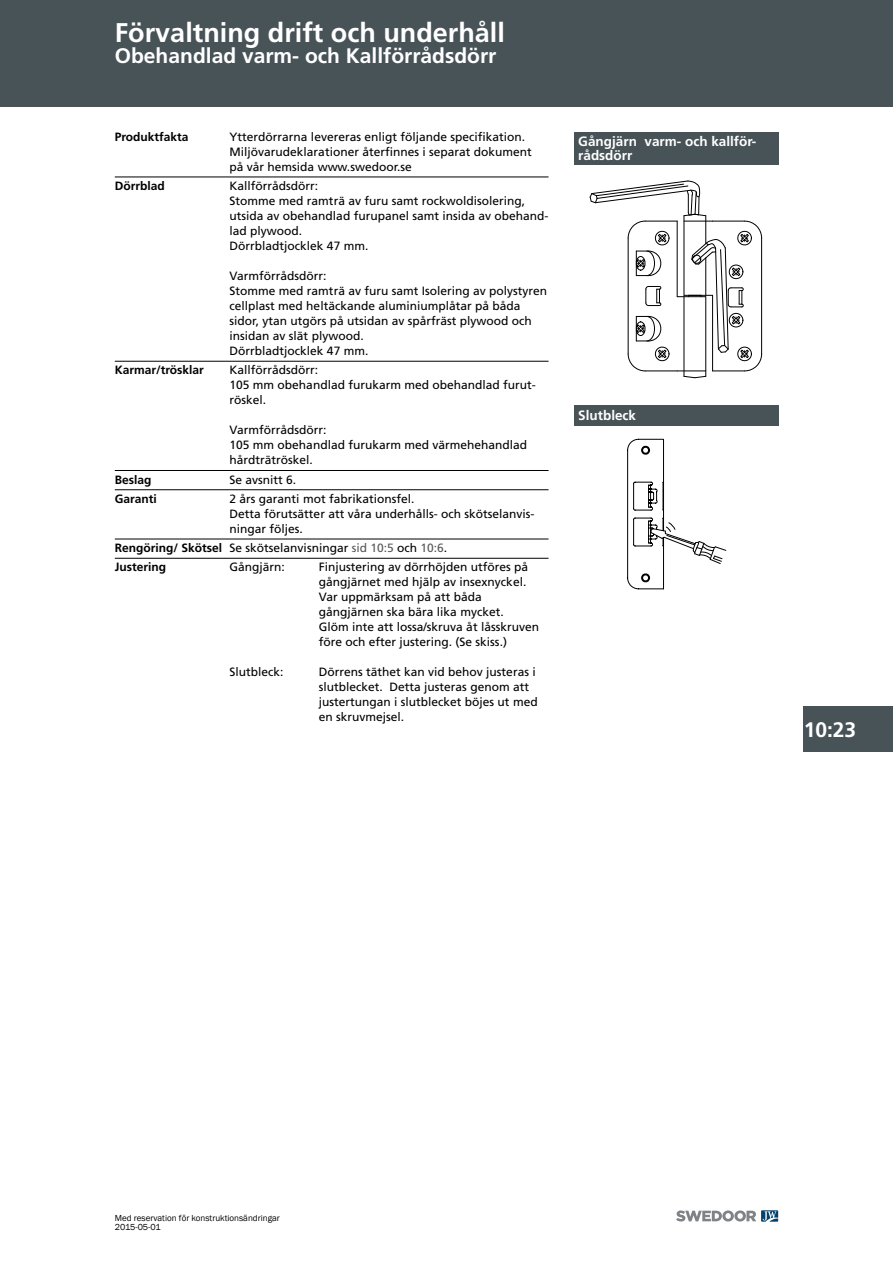
<style>
.page{position:relative;width:893px;height:1263px;background:#fff}
.page>*{position:absolute;margin:0;border:0;box-sizing:border-box;transform-origin:0 0}
.t1{font:700 27px "Frutiger LT Std";color:#fff}
.t2{font:700 21px "Frutiger LT Std";color:#fff}
.t3{font:700 13.5px/13.5px "Frutiger LT Std";color:#fff}
.t4{font:12px/15px "Frutiger LT Std";color:#000}
.t5{font:700 12px/19.2px "Frutiger LT Std";color:#000}
.t6{font:9px/9px "Franklin Gothic";color:#000}
.s1{font-weight:400}
.s2{font-weight:400;color:#575756}
</style>
<div class="page">
<div style="left:0;top:0;width:893px;height:106px;background:#485358"></div>
<div style="left:804px;top:706px;width:89px;height:46px;background:#485358"></div>
<svg style="left:676px;top:1210px;width:102px;height:12px"></svg>
<hr style="left:115px;top:177px;width:434px;height:1px;background:#000">
<hr style="left:115px;top:361px;width:434px;height:1px;background:#000">
<hr style="left:115px;top:470px;width:434px;height:1px;background:#000">
<hr style="left:115px;top:489px;width:434px;height:1px;background:#000">
<hr style="left:115px;top:539px;width:434px;height:1px;background:#000">
<hr style="left:115px;top:558px;width:434px;height:1px;background:#000">
<div style="left:574px;top:132px;width:204px;height:32px;background:#485358"></div>
<hr style="left:585px;top:451px;width:182px;height:1px;background:#000">
<hr style="left:585px;top:444px;width:182px;height:1px;background:#000">
<hr style="left:784px;top:177px;width:1px;height:207px;background:#000">
<hr style="left:585px;top:457px;width:182px;height:1px;background:#000">
<hr style="left:585px;top:437px;width:182px;height:1px;background:#000">
<hr style="left:585px;top:475px;width:182px;height:1px;background:#000">
<svg style="left:589px;top:180px;width:174px;height:199px"></svg>
<div style="left:574px;top:405px;width:204px;height:21px;background:#485358"></div>
<hr style="left:626px;top:741px;width:101px;height:1px;background:#000">
<hr style="left:626px;top:731px;width:101px;height:1px;background:#000">
<hr style="left:819px;top:438px;width:1px;height:153px;background:#000">
<hr style="left:626px;top:751px;width:101px;height:1px;background:#000">
<hr style="left:626px;top:721px;width:101px;height:1px;background:#000">
<hr style="left:626px;top:776px;width:101px;height:1px;background:#000">
<svg style="left:626px;top:437px;width:101px;height:153px"></svg>
<h1 class="t1" style="left:115px;top:16px;width:392px">Förvaltning drift och underhåll</h1>
<h2 class="t2" style="left:115px;top:43px;width:383px">Obehandlad varm- och Kallförrådsdörr</h2>
<p class="t5" style="left:115px;top:127px;width:75px">Produktfakta</p>
<p class="t4" style="left:230px;top:129px;width:304px">Ytterdörrarna levereras enligt följande specifikation.<br>Miljövarudeklarationer återfinnes i separat dokument på vår hemsida www.swedoor.se</p>
<p class="t5" style="left:115px;top:176px;width:52px">Dörrblad</p>
<p class="t4" style="left:230px;top:178px;width:320px">Kallförrådsdörr:<br>Stomme med ramträ av furu samt rockwoldisolering, utsida av obehandlad furupanel samt insida av obehand&shy;lad plywood.<br>Dörrbladtjocklek 47 mm.</p>
<p class="t4" style="left:230px;top:268px;width:319px">Varmförrådsdörr:<br>Stomme med ramträ av furu samt Isolering av polystyren cellplast med heltäckande aluminiumplåtar på båda sidor, ytan utgörs på utsidan av spårfräst plywood och insidan av slät plywood.<br>Dörrbladtjocklek 47 mm.</p>
<p class="t5" style="left:115px;top:361px;width:91px">Karmar/trösklar</p>
<p class="t4" style="left:230px;top:363px;width:308px">Kallförrådsdörr:<br>105 mm obehandlad furukarm med obehandlad furut&shy;röskel.</p>
<p class="t4" style="left:230px;top:423px;width:299px">Varmförrådsdörr:<br>105 mm obehandlad furukarm med värmehehandlad hårdträtröskel.</p>
<p class="t5" style="left:115px;top:470px;width:38px">Beslag</p>
<p class="t4" style="left:230px;top:472px;width:68px">Se avsnitt 6.</p>
<p class="t5" style="left:115px;top:489px;width:44px">Garanti</p>
<p class="t4" style="left:230px;top:491px;width:306px">2 års garanti mot fabrikationsfel.<br>Detta förutsätter att våra underhålls- och skötselanvis&shy;ningar följes.</p>
<p class="t5" style="left:115px;top:538px;width:334px">Rengöring/ Skötsel <span class="s1">Se skötselanvisningar</span> <span class="s2">sid 10:5</span> <span class="s1">och</span> <span class="s2">10:6</span><span class="s1">.<br></span>Justering</p>
<p class="t4" style="left:230px;top:560px;width:57px">Gångjärn:</p>
<p class="t4" style="left:319px;top:560px;width:222px">Finjustering av dörrhöjden utföres på gångjärnet med hjälp av insexnyckel.<br>Var uppmärksam på att båda gångjärnen ska bära lika mycket.<br>Glöm inte att lossa/skruva åt låsskruven före och efter justering. (Se skiss.)</p>
<p class="t4" style="left:230px;top:665px;width:56px">Slutbleck:</p>
<p class="t4" style="left:319px;top:665px;width:220px">Dörrens täthet kan vid behov justeras i slutblecket. Detta justeras genom att justertungan i slutblecket böjes ut med en skruvmejsel.</p>
<p class="t3" style="left:578px;top:135px;width:180px">Gångjärn varm- och kallför&shy;rådsdörr</p>
<p class="t3" style="left:578px;top:408px;width:59px">Slutbleck</p>
<h2 class="t2" style="left:804px;top:717px;width:54px">10:23</h2>
<p class="t6" style="left:115px;top:1213px;width:167px">Med reservation för konstruktionsändringar<br>2015-05-01</p>
</div>
